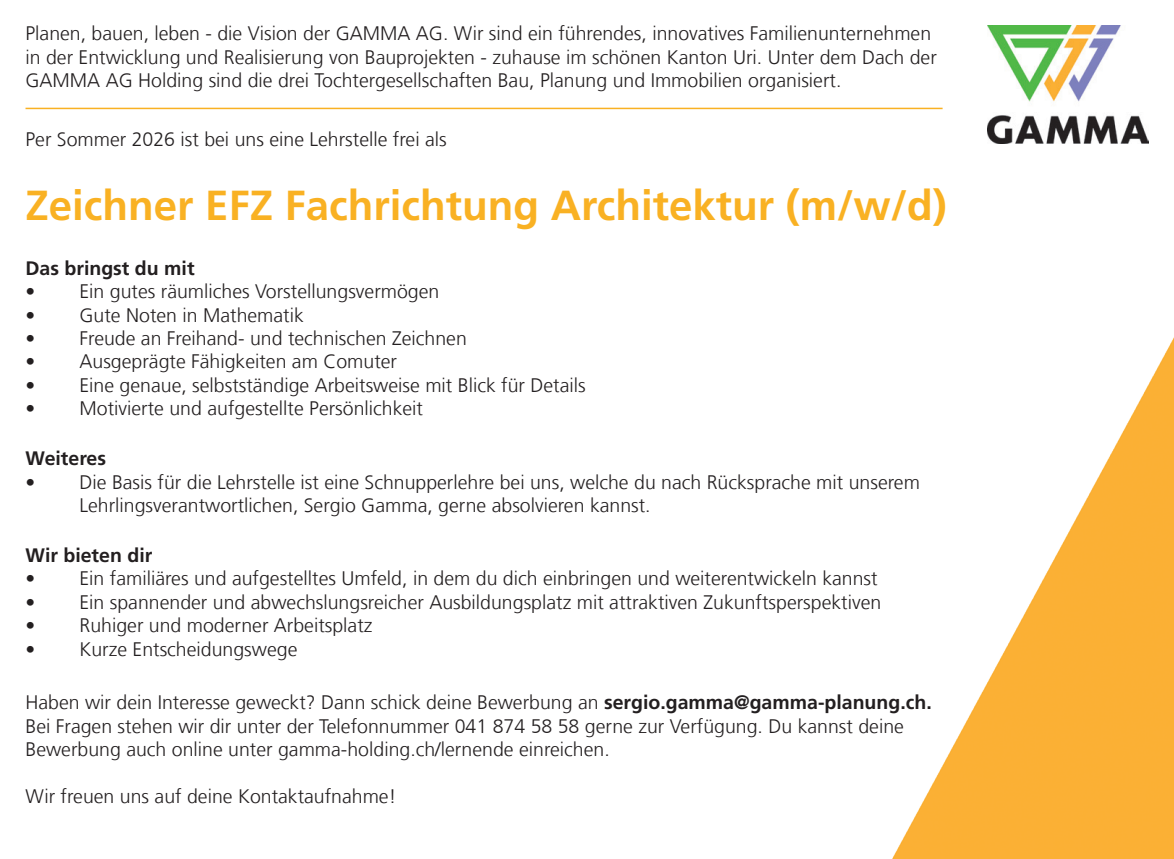
<style>
.page{position:relative;width:1174px;height:859px;background:#fff}
.page>*{position:absolute;margin:0;border:0;box-sizing:border-box;transform-origin:0 0}
.t1{font:700 42px "Frutiger LT Com";color:#f9b123}
.t2{font:300 19.5px/23.4px "Frutiger LT Com";color:#231f20}
.t3{font:700 19.5px "Frutiger LT Com";color:#231f20}
.s1{font-weight:700}
</style>
<div class="page">
<img style="left:892px;top:337px;width:282px;height:522px">
<hr style="left:26px;top:108px;width:916px;height:1px;background:#f9b123">
<img style="left:987px;top:26px;width:161px;height:117px">
<p class="t2" style="left:26px;top:22px;width:912px">Planen, bauen, leben - die Vision der GAMMA AG. Wir sind ein führendes, innovatives Familienunternehmen in der Entwicklung und Realisierung von Bauprojekten - zuhause im schönen Kanton Uri. Unter dem Dach der<br>GAMMA AG Holding sind die drei Tochtergesellschaften Bau, Planung und Immobilien organisiert.</p>
<p class="t2" style="left:26px;top:128px;width:423px">Per Sommer 2026 ist bei uns eine Lehrstelle frei als</p>
<p class="t1" style="left:26px;top:181px;width:923px">Zeichner EFZ Fachrichtung Architektur (m/w/d)</p>
<p class="t3" style="left:26px;top:257px;width:171px">Das bringst du mit</p>
<p class="t2" style="left:26px;top:280px;width:415px">• Ein gutes räumliches Vorstellungsvermögen</p>
<p class="t2" style="left:26px;top:303px;width:280px">• Gute Noten in Mathematik</p>
<p class="t2" style="left:26px;top:327px;width:443px">• Freude an Freihand- und technischen Zeichnen</p>
<p class="t2" style="left:26px;top:350px;width:373px">• Ausgeprägte Fähigkeiten am Comuter</p>
<p class="t2" style="left:26px;top:373px;width:561px">• Eine genaue, selbstständige Arbeitsweise mit Blick für Details</p>
<p class="t2" style="left:26px;top:397px;width:399px">• Motivierte und aufgestellte Persönlichkeit</p>
<p class="t3" style="left:26px;top:447px;width:82px">Weiteres</p>
<p class="t2" style="left:80px;top:470px;width:842px;text-indent:-54px">• Die Basis für die Lehrstelle ist eine Schnupperlehre bei uns, welche du nach Rücksprache mit unserem<br>Lehrlingsverantwortlichen, Sergio Gamma, gerne absolvieren kannst.</p>
<p class="t3" style="left:26px;top:544px;width:128px">Wir bieten dir</p>
<p class="t2" style="left:26px;top:567px;width:853px">• Ein familiäres und aufgestelltes Umfeld, in dem du dich einbringen und weiterentwickeln kannst</p>
<p class="t2" style="left:26px;top:590px;width:857px">• Ein spannender und abwechslungsreicher Ausbildungsplatz mit attraktiven Zukunftsperspektiven</p>
<p class="t2" style="left:26px;top:614px;width:348px">• Ruhiger und moderner Arbeitsplatz</p>
<p class="t2" style="left:26px;top:637px;width:273px">• Kurze Entscheidungswege</p>
<p class="t2" style="left:26px;top:691px;width:907px">Haben wir dein Interesse geweckt? Dann schick deine Bewerbung an <span class="s1">sergio.gamma@gamma-planung.ch.</span></p>
<p class="t2" style="left:26px;top:714px;width:880px">Bei Fragen stehen wir dir unter der Telefonnummer 041 874 58 58 gerne zur Verfügung. Du kannst deine</p>
<p class="t2" style="left:26px;top:738px;width:586px">Bewerbung auch online unter gamma-holding.ch/lernende einreichen.</p>
<p class="t2" style="left:26px;top:785px;width:372px">Wir freuen uns auf deine Kontaktaufnahme!</p>
</div>
